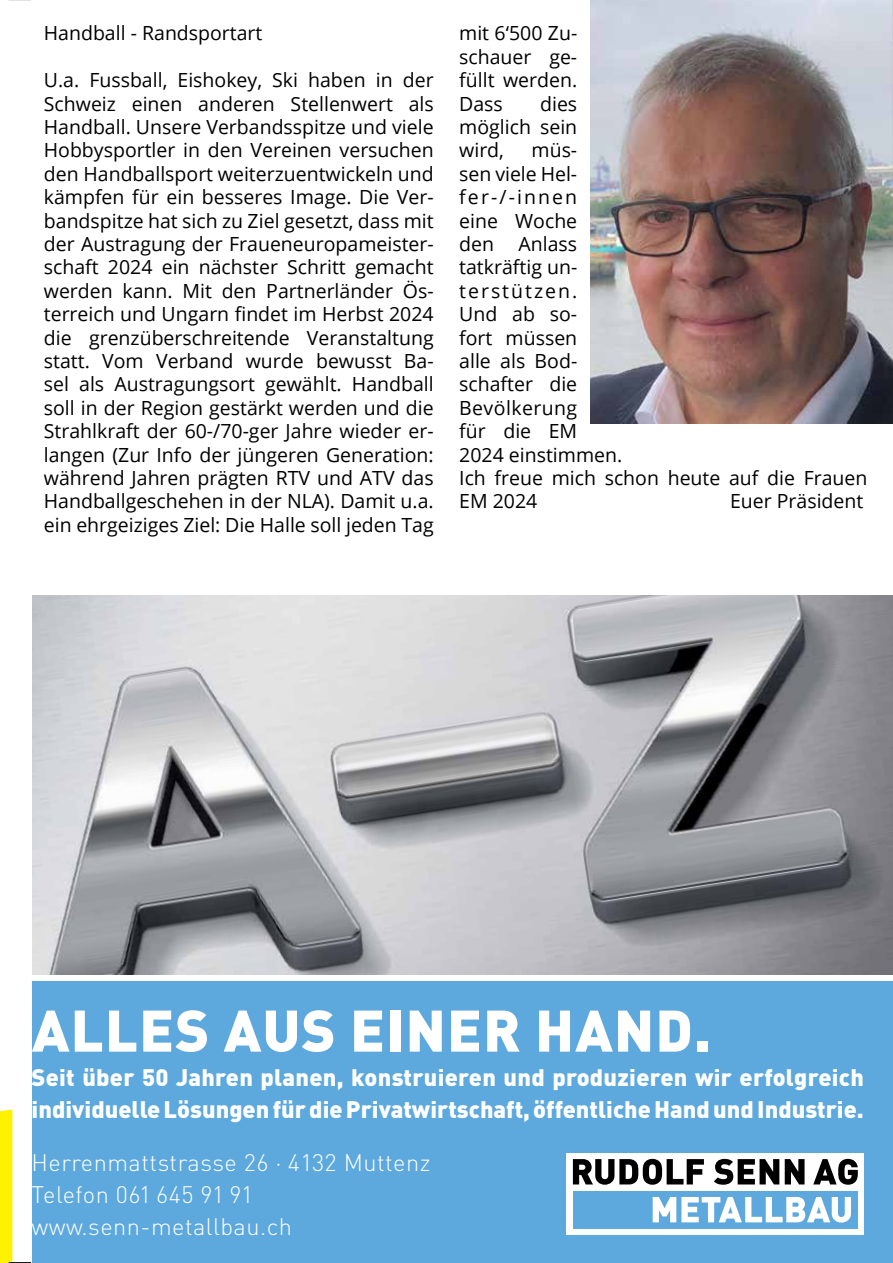
<style>
.page{position:relative;width:893px;height:1263px;background:#fff}
.page>*{position:absolute;margin:0;border:0;box-sizing:border-box;transform-origin:0 0}
.t1{font:900 57.6px "DINOT";letter-spacing:.02em;color:#fff}
.t2{font:900 23.55px/32px "DINOT";color:#fff}
.t3{font:300 23.55px/32px "DINOT";letter-spacing:.02em;color:#fff}
.t4{font:19.5px/23.4px "Open Sans";color:#000;text-align:justify}
</style>
<div class="page">
<img style="left:590px;top:0;width:303px;height:423px">
<div style="left:2px;top:981px;width:891px;height:282px;background:#5da9dd"></div>
<img style="left:32px;top:596px;width:861px;height:379px">
<div style="left:566px;top:1153px;width:298px;height:82px;background:#fff"></div>
<div style="left:573px;top:1191px;width:285px;height:37px;background:#5da9dd"></div>
<svg style="left:573px;top:1159px;width:131px;height:26px"></svg>
<svg style="left:714px;top:1159px;width:65px;height:26px"></svg>
<svg style="left:785px;top:1159px;width:20px;height:25px"></svg>
<svg style="left:813px;top:1159px;width:45px;height:26px"></svg>
<svg style="left:653px;top:1197px;width:198px;height:25px"></svg>
<div style="left:0;top:0;width:31px;height:1263px;background:#fff"></div>
<svg style="left:9px;top:0;width:22px;height:1px"></svg>
<svg style="left:0;top:1109px;width:31px;height:154px"></svg>
<p class="t4" style="left:44px;top:21px;width:220px">Handball - Randsportart</p>
<p class="t4" style="left:44px;top:68px;width:391px">U.a. Fussball, Eishokey, Ski haben in der Schweiz einen anderen Stellenwert als Handball. Unsere Verbandsspitze und viele Hobbysportler in den Vereinen versuchen den Handballsport weiterzuentwickeln und kämpfen für ein besseres Image. Die Ver&shy;bandspitze hat sich zu Ziel gesetzt, dass mit der Austragung der Fraueneuropameister&shy;schaft 2024 ein nächster Schritt gemacht werden kann. Mit den Partnerländer Ös&shy;terreich und Ungarn findet im Herbst 2024 die grenzüberschreitende Veranstaltung statt. Vom Verband wurde bewusst Ba&shy;sel als Austragungsort gewählt. Handball soll in der Region gestärkt werden und die Strahlkraft der 60-/70-ger Jahre wieder er&shy;langen (Zur Info der jüngeren Generation: während Jahren prägten RTV und ATV das Handballgeschehen in der NLA). Damit u.a. ein ehrgeiziges Ziel: Die Halle soll jeden Tag</p>
<p class="t4" style="left:459px;top:21px;width:120px">mit 6‘500 Zu&shy;schauer ge&shy;füllt werden.<br>Dass</p>
<p class="t4" style="left:459px;top:91px;width:119px;text-indent:81px">dies möglich sein wird,</p>
<p class="t4" style="left:459px;top:138px;width:120px;text-indent:72px">müs&shy;sen viele Hel&shy;fer-/-innen eine Woche den</p>
<p class="t4" style="left:459px;top:232px;width:410px;text-align:left;text-indent:59px">Anlass<br>tatkräftig un-<br>terstützen.<br>Und ab so-<br>fort müssen<br>alle als Bod-<br>schafter die<br>Bevölkerung<br>für die EM<br>2024 einstimmen.<br>Ich freue mich schon heute auf die Frauen<br>EM 2024</p>
<p class="t4" style="left:730px;top:489px;width:135px">Euer Präsident</p>
<h1 class="t1" style="left:32px;top:992px;width:680px">ALLES AUS EINER HAND.</h1>
<p class="t2" style="left:32px;top:1060px;width:834px">Seit über 50 Jahren planen, konstruieren und produzieren wir erfolgreich individuelle Lösungen für die Privatwirtschaft, öffentliche Hand und Industrie.</p>
<p class="t3" style="left:32px;top:1145px;width:400px">Herrenmattstrasse 26 · 4132 Muttenz<br>Telefon 061 645 91 91 www.senn-metallbau.ch</p>
</div>
